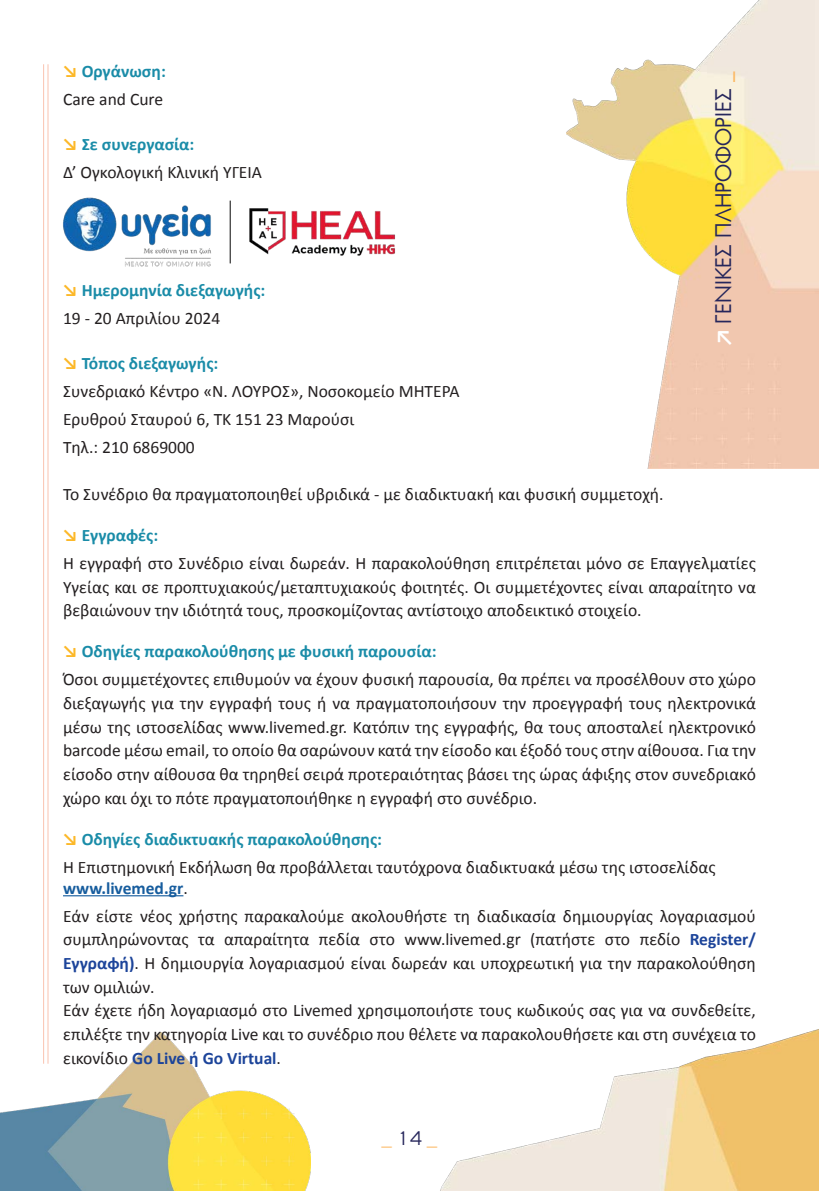
<style>
.page{position:relative;width:819px;height:1191px;background:#fff}
.page>*{position:absolute;margin:0;border:0;box-sizing:border-box;transform-origin:0 0}
.t1{font:21px "PF Futura Neu";color:#26265b}
.t2{font:300 21px "PF Highway Gothic";color:#fcb862}
.t3{font:17.5px/23.6px "Calibri";color:#231f20;text-align:justify}
.t4{font:700 17.5px "Calibri";color:#1a8ca8}
.t5{font:700 17.5px "Calibri";color:#175d9e}
.s1{color:#fcb828}
.s2{font-family:"Calibri";font-weight:700;color:#fff}
.s3{color:#fcb862}
.s4{font-weight:400;color:#231f20}
.s5{font-weight:700;color:#1c449a}
.s6{color:#26265b}
</style>
<div class="page">
<img style="left:566px;top:0;width:253px;height:469px">
<hr style="left:48px;top:64px;width:1px;height:999px;background:#fac3b0">
<hr style="left:43px;top:64px;width:1px;height:999px;background:#fac3b0">
<img style="left:440px;top:1029px;width:379px;height:162px">
<img style="left:0;top:1032px;width:310px;height:159px">
<img style="left:63px;top:197px;width:332px;height:70px">
<hr style="left:63px;top:895px;width:120px;height:1px;background:#175d9e">
<p class="t4" style="left:63px;top:59px;width:104px"><span class="s1">↘</span> Οργάνωση:</p>
<p class="t3" style="left:63px;top:87px;width:102px">Care and Cure</p>
<p class="t4" style="left:63px;top:132px;width:133px"><span class="s1">↘</span> Σε συνεργασία:</p>
<p class="t3" style="left:63px;top:160px;width:200px">Δ’ Ογκολογική Κλινική ΥΓΕΙΑ</p>
<p class="t1" style="left:709px;top:346px;width:276px;rotate:-90deg"><span class="s2">↗</span> ΓΕΝΙΚΕΣ ΠΛΗΡΟΦΟΡΙΕΣ <span class="s3">_</span></p>
<p class="t4" style="left:63px;top:278px;width:204px"><span class="s1">↘</span> Ημερομηνία διεξαγωγής:</p>
<p class="t3" style="left:63px;top:306px;width:159px">19 - 20 Απριλίου 2024</p>
<p class="t4" style="left:63px;top:350px;width:157px"><span class="s1">↘</span> Τόπος διεξαγωγής:</p>
<p class="t3" style="left:63px;top:378px;width:398px">Συνεδριακό Κέντρο «Ν. ΛΟΥΡΟΣ», Νοσοκομείο ΜΗΤΕΡΑ</p>
<p class="t3" style="left:63px;top:406px;width:293px">Ερυθρού Σταυρού 6, ΤΚ 151 23 Μαρούσι</p>
<p class="t3" style="left:63px;top:434px;width:133px">Τηλ.: 210 6869000</p>
<p class="t3" style="left:63px;top:482px;width:602px">Το Συνέδριο θα πραγματοποιηθεί υβριδικά - με διαδικτυακή και φυσική συμμετοχή.</p>
<p class="t4" style="left:63px;top:523px;width:97px"><span class="s1">↘</span> Εγγραφές:</p>
<p class="t3" style="left:63px;top:551px;width:694px">Η εγγραφή στο Συνέδριο είναι δωρεάν. Η παρακολούθηση επιτρέπεται μόνο σε Επαγγελματίες Υγείας και σε προπτυχιακούς/μεταπτυχιακούς φοιτητές. Οι συμμετέχοντες είναι απαραίτητο να βεβαιώνουν την ιδιότητά τους, προσκομίζοντας αντίστοιχο αποδεικτικό στοιχείο.</p>
<p class="t4" style="left:63px;top:639px;width:375px"><span class="s1">↘</span> Οδηγίες παρακολούθησης με φυσική παρουσία:</p>
<p class="t3" style="left:63px;top:667px;width:694px">Όσοι συμμετέχοντες επιθυμούν να έχουν φυσική παρουσία, θα πρέπει να προσέλθουν στο χώρο διεξαγωγής για την εγγραφή τους ή να πραγματοποιήσουν την προεγγραφή τους ηλεκτρονικά μέσω της ιστοσελίδας www.livemed.gr. Κατόπιν της εγγραφής, θα τους αποσταλεί ηλεκτρονικό barcode μέσω email, το οποίο θα σαρώνουν κατά την είσοδο και έξοδό τους στην αίθουσα. Για την είσοδο στην αίθουσα θα τηρηθεί σειρά προτεραιότητας βάσει της ώρας άφιξης στον συνεδριακό χώρο και όχι το πότε πραγματοποιήθηκε η εγγραφή στο συνέδριο.</p>
<p class="t4" style="left:63px;top:826px;width:320px"><span class="s1">↘</span> Οδηγίες διαδικτυακής παρακολούθησης:</p>
<p class="t3" style="left:63px;top:854px;width:654px">Η Επιστημονική Εκδήλωση θα προβάλλεται ταυτόχρονα διαδικτυακά μέσω της ιστοσελίδας</p>
<p class="t5" style="left:63px;top:875px;width:126px">www.livemed.gr<span class="s4">.</span></p>
<p class="t3" style="left:63px;top:903px;width:694px">Εάν είστε νέος χρήστης παρακαλούμε ακολουθήστε τη διαδικασία δημιουργίας λογαριασμού συμπληρώνοντας τα απαραίτητα πεδία στο www.livemed.gr (πατήστε στο πεδίο <span class="s5">Register/ Εγγραφή)</span>. Η δημιουργία λογαριασμού είναι δωρεάν και υποχρεωτική για την παρακολούθηση των ομιλιών.</p>
<p class="t3" style="left:63px;top:998px;width:694px">Εάν έχετε ήδη λογαριασμό στο Livemed χρησιμοποιήστε τους κωδικούς σας για να συνδεθείτε, επιλέξτε την κατηγορία Live και το συνέδριο που θέλετε να παρακολουθήσετε και στη συνέχεια το εικονίδιο <span class="s5">Go Live ή Go Virtual</span>.</p>
<p class="t2" style="left:381px;top:1127px;width:57px">_ <span class="s6">14</span> _</p>
</div>
